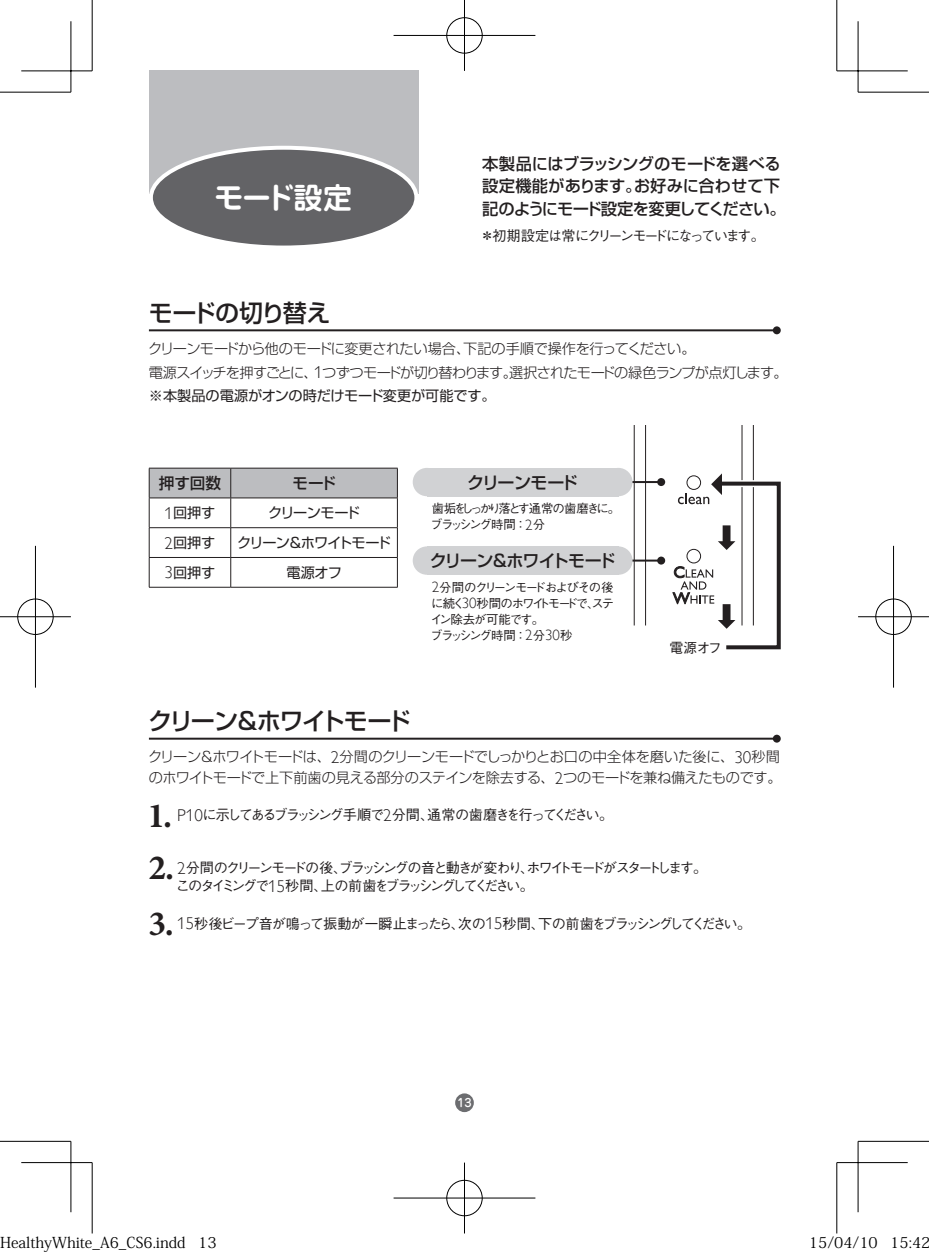
<style>
.page{position:relative;width:929px;height:1256px;background:#fff}
.page>*{position:absolute;margin:0;border:0;box-sizing:border-box;transform-origin:0 0}
.t1{font:700 29.75px "Jun 501 Pro";letter-spacing:-.08em;color:#fff}
.t2{font:500 24px "Shin Go Pro";letter-spacing:-.055em;color:#231f20}
.t3{font:500 24px "Shin Go Pro";letter-spacing:-.035em;color:#231f20}
.t4{font:500 17px "Shin Go Pro";letter-spacing:-.055em;color:#231f20}
.t5{font:500 16.25px/22.8px "Shin Go Pro";letter-spacing:-.03em;color:#231f20}
.t6{font:500 15.5px "Shin Go Pro";letter-spacing:-.01em;color:#231f20}
.t7{font:15px "Koz Min Pro";color:#000}
.t8{font:300 14.25px/23.5px "Shin Go Pro";letter-spacing:-.04em;color:#231f20}
.t9{font:500 14.25px/18.5px "Gothic BBB Pro";letter-spacing:-.18em;color:#231f20}
.t10{font:500 14.25px "Gothic BBB Pro";letter-spacing:-.13em;color:#231f20}
.t11{font:500 14.25px "Gothic BBB Pro";letter-spacing:-.155em;color:#231f20}
.t12{font:500 14.25px "Gothic BBB Pro";letter-spacing:-.135em;color:#231f20}
.t13{font:14.25px "Shin Go Pro";letter-spacing:-.04em;color:#231f20}
.t14{font:14.25px "Shin Go Pro";letter-spacing:-.065em;color:#231f20}
.t15{font:14.25px "Shin Go Pro";letter-spacing:-.07em;color:#231f20}
.t16{font:500 14px "Gothic BBB Pro";color:#231f20}
.t17{font:500 12.5px/16px "Gothic BBB Pro";letter-spacing:-.145em;color:#231f20}
.t18{font:500 12.5px/16px "Gothic BBB Pro";letter-spacing:-.19em;color:#231f20}
.t19{font:500 11.25px "Jun 34 Pro";color:#fff}
.s1{font-family:"Gill Sans Alt One WGL Light";font-weight:400;font-size:17px}
.s2{font-weight:400}
.s3{font-family:"Gill Sans Alt One WGL Light";font-size:17px}
.s4{font-family:"Gill Sans Alt One WGL Light";font-weight:400;font-size:15px}
.s5{font-family:"Minion Pro";font-weight:700;font-size:35.5px}
</style>
<div class="page">
<div style="left:455px;top:1093px;width:19px;height:19px;background:#6c6d70;border-radius:50%"></div>
<hr style="left:645px;top:425px;width:1px;height:200px;background:#231f20">
<hr style="left:633px;top:425px;width:1px;height:200px;background:#231f20">
<hr style="left:741px;top:425px;width:1px;height:200px;background:#231f20">
<hr style="left:752px;top:425px;width:1px;height:200px;background:#231f20">
<svg style="left:672px;top:473px;width:108px;height:177px"></svg>
<div style="left:149px;top:71px;width:269px;height:123px;background:#bcbdc0"></div>
<div style="left:151px;top:148px;width:265px;height:99px;background:#636366;border-radius:50%"></div>
<div style="left:149px;top:146px;width:269px;height:103px;border:4px solid #fff;border-radius:50%"></div>
<hr style="left:149px;top:329px;width:627px;height:2px;background:#231f20">
<div style="left:772px;top:326px;width:8px;height:8px;background:#231f20;border-radius:50%"></div>
<hr style="left:149px;top:737px;width:627px;height:2px;background:#231f20">
<div style="left:772px;top:734px;width:8px;height:8px;background:#231f20;border-radius:50%"></div>
<svg style="left:149px;top:468px;width:249px;height:119px"></svg>
<hr style="left:149px;top:587px;width:82px;height:1px;background:#231f20">
<hr style="left:231px;top:587px;width:166px;height:1px;background:#231f20">
<hr style="left:607px;top:559px;width:54px;height:2px;background:#231f20">
<div style="left:657px;top:556px;width:8px;height:8px;background:#231f20;border-radius:50%"></div>
<div style="left:427px;top:546px;width:191px;height:29px;background:#d1d2d4"></div>
<div style="left:604px;top:546px;width:28px;height:29px;background:#d1d2d4;border-radius:50%"></div>
<div style="left:412px;top:546px;width:29px;height:29px;background:#d1d2d4;border-radius:50%"></div>
<hr style="left:620px;top:481px;width:41px;height:2px;background:#231f20">
<div style="left:657px;top:478px;width:8px;height:8px;background:#231f20;border-radius:50%"></div>
<div style="left:427px;top:468px;width:191px;height:28px;background:#d1d2d4"></div>
<div style="left:604px;top:468px;width:28px;height:28px;background:#d1d2d4;border-radius:50%"></div>
<div style="left:412px;top:468px;width:29px;height:28px;background:#d1d2d4;border-radius:50%"></div>
<svg style="left:0;top:91px;width:69px;height:1px"></svg>
<svg style="left:859px;top:91px;width:69px;height:1px"></svg>
<svg style="left:0;top:1140px;width:71px;height:1px"></svg>
<svg style="left:858px;top:1140px;width:70px;height:1px"></svg>
<svg style="left:91px;top:0;width:1px;height:69px"></svg>
<svg style="left:91px;top:1164px;width:1px;height:67px"></svg>
<svg style="left:837px;top:0;width:1px;height:69px"></svg>
<svg style="left:837px;top:1164px;width:1px;height:69px"></svg>
<svg style="left:21px;top:69px;width:71px;height:3px"></svg>
<svg style="left:836px;top:69px;width:71px;height:3px"></svg>
<svg style="left:21px;top:1163px;width:71px;height:1px"></svg>
<svg style="left:837px;top:1163px;width:70px;height:1px"></svg>
<svg style="left:69px;top:21px;width:4px;height:71px"></svg>
<svg style="left:69px;top:1141px;width:4px;height:71px"></svg>
<hr style="left:856px;top:21px;width:3px;height:71px;background:#fff">
<hr style="left:856px;top:1141px;width:3px;height:71px;background:#fff">
<hr style="left:0;top:92px;width:71px;height:1px;background:#000">
<hr style="left:857px;top:92px;width:71px;height:1px;background:#000">
<hr style="left:0;top:1141px;width:71px;height:1px;background:#000">
<hr style="left:857px;top:1141px;width:71px;height:1px;background:#000">
<hr style="left:92px;top:0;width:1px;height:71px;background:#000">
<hr style="left:92px;top:1162px;width:1px;height:71px;background:#000">
<hr style="left:836px;top:0;width:1px;height:71px;background:#000">
<hr style="left:836px;top:1162px;width:1px;height:71px;background:#000">
<hr style="left:21px;top:70px;width:71px;height:1px;background:#000">
<hr style="left:836px;top:70px;width:71px;height:1px;background:#000">
<hr style="left:21px;top:1162px;width:71px;height:1px;background:#000">
<hr style="left:836px;top:1162px;width:71px;height:1px;background:#000">
<hr style="left:70px;top:21px;width:1px;height:71px;background:#000">
<hr style="left:70px;top:1141px;width:1px;height:71px;background:#000">
<hr style="left:857px;top:21px;width:1px;height:71px;background:#000">
<hr style="left:857px;top:1141px;width:1px;height:71px;background:#000">
<div style="left:445px;top:16px;width:39px;height:39px;border:4px solid #fff;border-radius:50%"></div>
<hr style="left:393px;top:34px;width:142px;height:3px;background:#fff">
<hr style="left:462px;top:0;width:4px;height:71px;background:#fff">
<div style="left:446px;top:17px;width:36px;height:37px;border:1px solid #000;border-radius:50%"></div>
<hr style="left:393px;top:35px;width:142px;height:1px;background:#000">
<hr style="left:464px;top:0;width:1px;height:71px;background:#000">
<div style="left:445px;top:1178px;width:39px;height:39px;border:4px solid #fff;border-radius:50%"></div>
<hr style="left:393px;top:1196px;width:142px;height:3px;background:#fff">
<hr style="left:462px;top:1162px;width:4px;height:71px;background:#fff">
<div style="left:446px;top:1180px;width:36px;height:36px;border:1px solid #000;border-radius:50%"></div>
<hr style="left:393px;top:1197px;width:142px;height:1px;background:#000">
<hr style="left:464px;top:1162px;width:1px;height:71px;background:#000">
<div style="left:16px;top:597px;width:39px;height:39px;border:4px solid #fff;border-radius:50%"></div>
<hr style="left:0;top:615px;width:71px;height:3px;background:#fff">
<hr style="left:34px;top:546px;width:3px;height:141px;background:#fff">
<div style="left:17px;top:598px;width:37px;height:37px;border:1px solid #000;border-radius:50%"></div>
<hr style="left:0;top:616px;width:71px;height:1px;background:#000">
<hr style="left:35px;top:546px;width:1px;height:141px;background:#000">
<div style="left:873px;top:597px;width:39px;height:39px;border:4px solid #fff;border-radius:50%"></div>
<hr style="left:857px;top:615px;width:71px;height:3px;background:#fff">
<svg style="left:891px;top:546px;width:4px;height:141px"></svg>
<div style="left:875px;top:598px;width:36px;height:37px;border:1px solid #000;border-radius:50%"></div>
<hr style="left:857px;top:616px;width:71px;height:1px;background:#000">
<hr style="left:892px;top:546px;width:1px;height:141px;background:#000">
<h1 class="t1" style="left:214px;top:174px;width:140px">モード設定</h1>
<h2 class="t3" style="left:149px;top:293px;width:183px">モードの切り替え</h2>
<p class="t5" style="left:482px;top:150px;width:305px">本製品にはブラッシングのモードを選べる設定機能があります。お好みに合わせて下記のようにモード設定を変更してください。</p>
<p class="t12" style="left:480px;top:225px;width:286px">＊初期設定は常にクリーンモードになっています。</p>
<p class="t8" style="left:148px;top:335px;width:641px">クリーンモードから他のモードに変更されたい場合、下記の手順で操作を行ってください。<br>電源スイッチを押すごとに、<span class="s1">1</span>つずつモードが切り替わります。選択されたモードの緑色ランプが点灯します。<span class="s2">※本製品の電源がオンの時だけモード変更が可能です。</span></p>
<p class="t6" style="left:159px;top:470px;width:64px">押す回数</p>
<p class="t6" style="left:292px;top:470px;width:45px">モード</p>
<p class="t13" style="left:164px;top:501px;width:52px"><span class="s3">1</span>回押す</p>
<p class="t15" style="left:268px;top:501px;width:93px">クリーンモード</p>
<p class="t13" style="left:164px;top:531px;width:52px"><span class="s3">2</span>回押す</p>
<p class="t14" style="left:237px;top:531px;width:155px">クリーン＆ホワイトモード</p>
<p class="t13" style="left:164px;top:560px;width:52px"><span class="s3">3</span>回押す</p>
<p class="t13" style="left:286px;top:560px;width:57px">電源オフ</p>
<p class="t4" style="left:467px;top:468px;width:112px">クリーンモード</p>
<p class="t18" style="left:430px;top:499px;width:191px">歯垢をしっかり落とす通常の歯磨きに。ブラッシング時間：<span class="s4">2</span>分</p>
<p class="t4" style="left:430px;top:546px;width:187px">クリーン＆ホワイトモード</p>
<p class="t17" style="left:430px;top:577px;width:185px"><span class="s4">2</span>分間のクリーンモードおよびその後に続く<span class="s4">30</span>秒間のホワイトモードで、ステイン除去が可能です。<br>ブラッシング時間：<span class="s4">2</span>分<span class="s4">30</span>秒</p>
<h2 class="t2" style="left:148px;top:701px;width:264px">クリーン＆ホワイトモード</h2>
<p class="t16" style="left:669px;top:637px;width:54px">電源オフ</p>
<p class="t8" style="left:148px;top:745px;width:635px;line-height:20.5px">クリーン＆ホワイトモードは、<span class="s1">2</span>分間のクリーンモードでしっかりとお口の中全体を磨いた後に、<span class="s1">30</span>秒間のホワイトモードで上下前歯の見える部分のステインを除去する、<span class="s1">2</span>つのモードを兼ね備えたものです。</p>
<p class="t11" style="left:147px;top:803px;width:467px"><span class="s5">1.</span> <span class="s1">P10</span>に示してあるブラッシング手順で<span class="s1">2</span>分間、通常の歯磨きを行ってください。</p>
<p class="t9" style="left:176px;top:856px;width:533px;text-indent:-27px"><span class="s5">2.</span> <span class="s1">2</span>分間のクリーンモードの後、ブラッシングの音と動きが変わり、ホワイトモードがスタートします。このタイミングで<span class="s1">1 5</span>秒間、上の前歯をブラッシングしてください。</p>
<p class="t10" style="left:148px;top:912px;width:604px"><span class="s5">3.</span> <span class="s1">15</span>秒後ビープ音が鳴って振動が一瞬止まったら、次の<span class="s1">15</span>秒間、下の前歯をブラッシングしてください。</p>
<p class="t19" style="left:457px;top:1094px;width:16px">13</p>
<p class="t7" style="left:0;top:1232px;width:218px">HealthyWhite_A6_CS6.indd 13</p>
<p class="t7" style="left:808px;top:1232px;width:123px">15/04/10 15:42</p>
</div>
